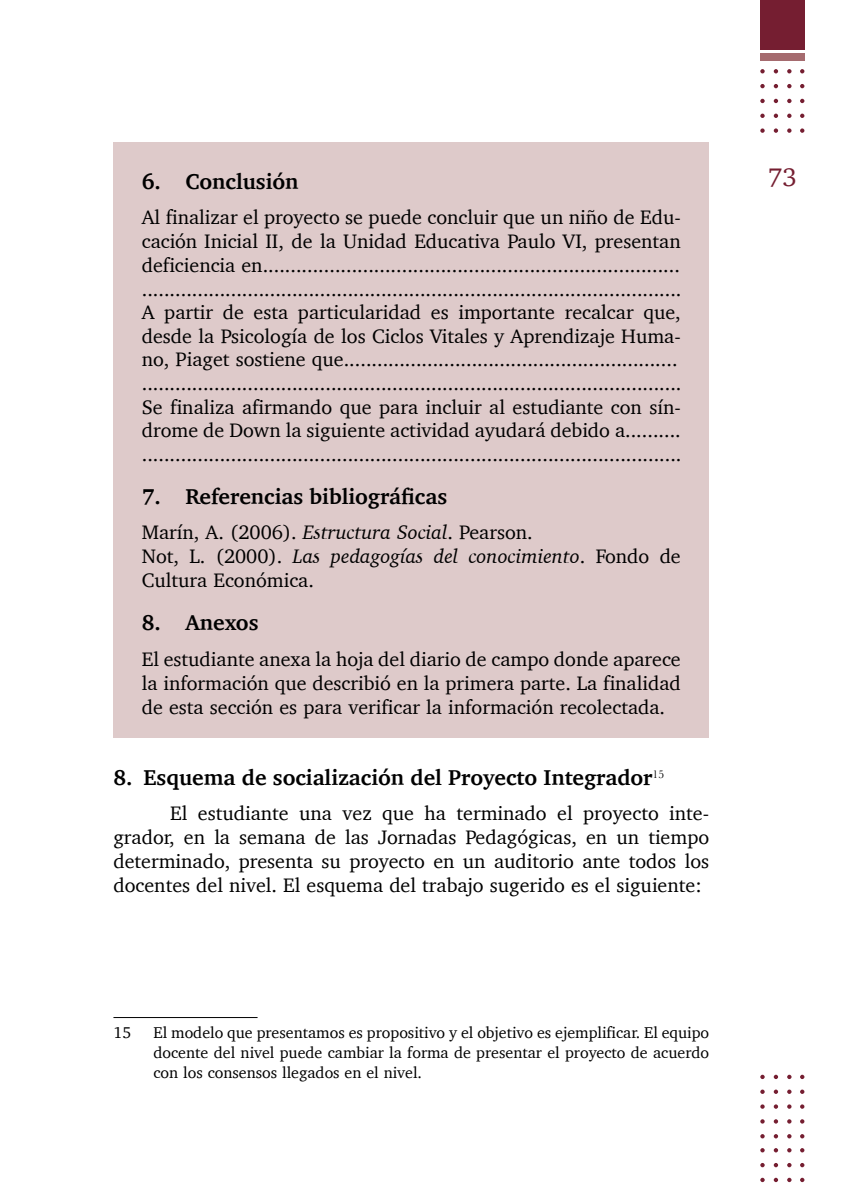
<style>
.page{position:relative;width:851px;height:1191px;background:#fff}
.page>*{position:absolute;margin:0;border:0;box-sizing:border-box;transform-origin:0 0}
.t1{font:26px "Charter";color:#751e31}
.t2{font:700 22px "Charter";color:#000}
.t3{font:20px/23.6px "Charter";color:#000}
.t4{font:16px/20px "Charter";color:#000;text-align:justify}
.s1{font-style:italic}
</style>
<div class="page">
<svg style="left:773px;top:1148px;width:5px;height:4px"></svg>
<svg style="left:760px;top:1148px;width:4px;height:4px"></svg>
<svg style="left:787px;top:1148px;width:4px;height:4px"></svg>
<svg style="left:800px;top:1148px;width:4px;height:4px"></svg>
<svg style="left:773px;top:1163px;width:5px;height:4px"></svg>
<svg style="left:760px;top:1163px;width:4px;height:4px"></svg>
<svg style="left:787px;top:1163px;width:4px;height:4px"></svg>
<svg style="left:800px;top:1163px;width:4px;height:4px"></svg>
<svg style="left:773px;top:1177px;width:5px;height:5px"></svg>
<svg style="left:760px;top:1177px;width:4px;height:5px"></svg>
<svg style="left:787px;top:1177px;width:4px;height:5px"></svg>
<svg style="left:800px;top:1177px;width:4px;height:5px"></svg>
<svg style="left:773px;top:1074px;width:5px;height:5px"></svg>
<svg style="left:760px;top:1074px;width:4px;height:5px"></svg>
<svg style="left:787px;top:1074px;width:4px;height:5px"></svg>
<svg style="left:800px;top:1074px;width:4px;height:5px"></svg>
<svg style="left:773px;top:1089px;width:5px;height:5px"></svg>
<svg style="left:760px;top:1089px;width:4px;height:5px"></svg>
<svg style="left:787px;top:1089px;width:4px;height:5px"></svg>
<svg style="left:800px;top:1089px;width:4px;height:5px"></svg>
<svg style="left:773px;top:1104px;width:5px;height:4px"></svg>
<svg style="left:760px;top:1104px;width:4px;height:4px"></svg>
<svg style="left:787px;top:1104px;width:4px;height:4px"></svg>
<svg style="left:800px;top:1104px;width:4px;height:4px"></svg>
<svg style="left:773px;top:1119px;width:5px;height:4px"></svg>
<svg style="left:760px;top:1119px;width:4px;height:4px"></svg>
<svg style="left:787px;top:1119px;width:4px;height:4px"></svg>
<svg style="left:800px;top:1119px;width:4px;height:4px"></svg>
<svg style="left:773px;top:1134px;width:5px;height:4px"></svg>
<svg style="left:760px;top:1134px;width:4px;height:4px"></svg>
<svg style="left:787px;top:1134px;width:4px;height:4px"></svg>
<svg style="left:800px;top:1134px;width:4px;height:4px"></svg>
<div style="left:760px;top:53px;width:44px;height:8px;background:#a56b6f"></div>
<div style="left:760px;top:0;width:44px;height:50px;background:#751e31"></div>
<svg style="left:773px;top:69px;width:5px;height:4px"></svg>
<svg style="left:760px;top:69px;width:4px;height:4px"></svg>
<svg style="left:787px;top:69px;width:4px;height:4px"></svg>
<svg style="left:800px;top:69px;width:4px;height:4px"></svg>
<svg style="left:773px;top:84px;width:5px;height:4px"></svg>
<svg style="left:760px;top:84px;width:4px;height:4px"></svg>
<svg style="left:787px;top:84px;width:4px;height:4px"></svg>
<svg style="left:800px;top:84px;width:4px;height:4px"></svg>
<svg style="left:773px;top:99px;width:5px;height:4px"></svg>
<svg style="left:760px;top:99px;width:4px;height:4px"></svg>
<svg style="left:787px;top:99px;width:4px;height:4px"></svg>
<svg style="left:800px;top:99px;width:4px;height:4px"></svg>
<svg style="left:773px;top:114px;width:5px;height:4px"></svg>
<svg style="left:760px;top:114px;width:4px;height:4px"></svg>
<svg style="left:787px;top:114px;width:4px;height:4px"></svg>
<svg style="left:800px;top:114px;width:4px;height:4px"></svg>
<svg style="left:773px;top:128px;width:5px;height:5px"></svg>
<svg style="left:760px;top:128px;width:4px;height:5px"></svg>
<svg style="left:787px;top:128px;width:4px;height:5px"></svg>
<svg style="left:800px;top:128px;width:4px;height:5px"></svg>
<div style="left:113px;top:142px;width:596px;height:595px;background:#decaca"></div>
<hr style="left:113px;top:1017px;width:144px;height:1px;background:#000">
<p class="t2" style="left:142px;top:163px;width:158px">6. Conclusión</p>
<h1 class="t1" style="left:767px;top:154px;width:30px">73</h1>
<p class="t3" style="left:142px;top:205px;width:541px">Al finalizar el proyecto se puede concluir que un niño de Edu&shy;cación Inicial II, de la Unidad Educativa Paulo VI, presentan deficiencia en........................................................................... .................................................................................................<br>A partir de esta particularidad es importante recalcar que, desde la Psicología de los Ciclos Vitales y Aprendizaje Huma&shy;no, Piaget sostiene que............................................................ .................................................................................................<br>Se finaliza afirmando que para incluir al estudiante con sín&shy;drome de Down la siguiente actividad ayudará debido a.......... .................................................................................................</p>
<p class="t2" style="left:142px;top:477px;width:307px">7. Referencias bibliográficas</p>
<p class="t3" style="left:142px;top:520px;width:540px">Marín, A. (2006). <span class="s1">Estructura Social</span>. Pearson.<br>Not, L. (2000). <span class="s1">Las pedagogías del conocimiento</span>. Fondo de<br>Cultura Económica.</p>
<p class="t2" style="left:142px;top:603px;width:118px">8. Anexos</p>
<p class="t3" style="left:142px;top:646px;width:540px;text-align:justify">El estudiante anexa la hoja del diario de campo donde aparece la información que describió en la primera parte. La finalidad de esta sección es para verificar la información recolectada.</p>
<p class="t2" style="left:113px;top:758px;width:552px">8. Esquema de socialización del Proyecto Integrador<sup>15</sup></p>
<p class="t3" style="left:113px;top:801px;width:597px;text-align:justify;text-indent:57px">El estudiante una vez que ha terminado el proyecto inte&shy;grador, en la semana de las Jornadas Pedagógicas, en un tiempo determinado, presenta su proyecto en un auditorio ante todos los docentes del nivel. El esquema del trabajo sugerido es el siguiente:</p>
<p class="t4" style="left:113px;top:1021px;width:19px">15</p>
<p class="t4" style="left:153px;top:1021px;width:557px">El modelo que presentamos es propositivo y el objetivo es ejemplificar. El equipo docente del nivel puede cambiar la forma de presentar el proyecto de acuerdo con los consensos llegados en el nivel.</p>
</div>
